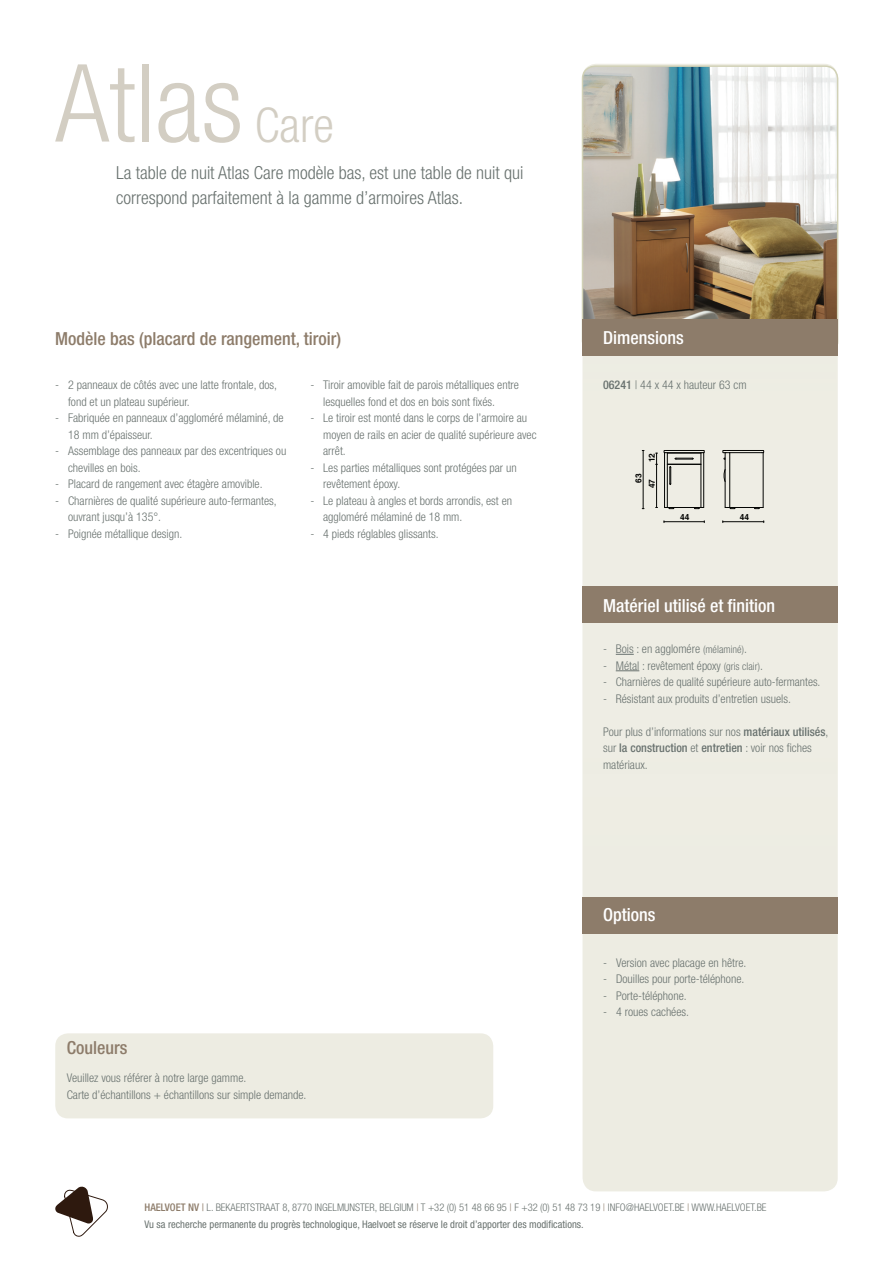
<style>
.page{position:relative;width:893px;height:1263px;background:#fff}
.page>*{position:absolute;margin:0;border:0;box-sizing:border-box;transform-origin:0 0}
.t1{font:300 condensed 108px "Helvetica Neue LT Std";color:#d3cec3}
.t2{font:300 condensed 48px "Helvetica Neue LT Std";color:#d3cec3}
.t3{font:300 condensed 18px/25.5px "Helvetica Neue LT Std";color:#69726f}
.t4{font:500 condensed 18px "Helvetica Neue LT Std";color:#8d7c6a}
.t5{font:500 condensed 18px "Helvetica Neue LT Std";color:#fff}
.t6{font:300 condensed 12px/16.5px "Helvetica Neue LT Std";color:#69726f}
.t7{font:300 condensed 10.5px "Helvetica Neue LT Std";color:#69726f}
.t8{font:condensed 10.5px "Helvetica Neue LT Std";color:#69726f}
.t9{font:700 8.25px "Helvetica";color:#040503}
.s1{font-weight:500}
.s2{font-size:10.5px}
.s3{font-weight:500;color:#8d7c6a}
.s4{font-weight:400;color:#8d7c6a}
.s5{color:#8d7c6a}
</style>
<div class="page">
<div style="left:583px;top:214px;width:254px;height:977px;background:#edece2;border-radius:13px"></div>
<div style="left:55px;top:1033px;width:438px;height:85px;background:#edece2;border-radius:13px"></div>
<div style="left:583px;top:897px;width:255px;height:36px;background:#8d7c6a"></div>
<div style="left:583px;top:587px;width:255px;height:36px;background:#8d7c6a"></div>
<svg style="left:55px;top:1187px;width:53px;height:49px"></svg>
<img style="left:582px;top:66px;width:256px;height:288px">
<div style="left:582px;top:65px;width:256px;height:290px;border:2px solid #d1d1b6;border-radius:13px"></div>
<div style="left:583px;top:320px;width:255px;height:36px;background:#8d7c6a"></div>
<hr style="left:664px;top:453px;width:1px;height:54px;background:#040503">
<hr style="left:667px;top:453px;width:1px;height:54px;background:#040503">
<hr style="left:703px;top:453px;width:1px;height:54px;background:#040503">
<hr style="left:701px;top:453px;width:1px;height:54px;background:#040503">
<hr style="left:665px;top:450px;width:38px;height:1px;background:#040503">
<hr style="left:665px;top:452px;width:38px;height:1px;background:#040503">
<hr style="left:667px;top:453px;width:34px;height:1px;background:#040503">
<svg style="left:675px;top:458px;width:18px;height:2px"></svg>
<hr style="left:667px;top:464px;width:34px;height:1px;background:#040503">
<hr style="left:667px;top:507px;width:34px;height:1px;background:#040503">
<svg style="left:670px;top:466px;width:1px;height:19px"></svg>
<hr style="left:730px;top:507px;width:33px;height:1px;background:#040503">
<hr style="left:763px;top:453px;width:1px;height:54px;background:#040503">
<hr style="left:729px;top:453px;width:1px;height:54px;background:#040503">
<hr style="left:725px;top:453px;width:1px;height:54px;background:#040503">
<hr style="left:726px;top:452px;width:36px;height:1px;background:#040503">
<hr style="left:726px;top:450px;width:36px;height:1px;background:#040503">
<svg style="left:723px;top:450px;width:8px;height:10px"></svg>
<svg style="left:724px;top:469px;width:1px;height:13px"></svg>
<svg style="left:725px;top:507px;width:11px;height:2px"></svg>
<hr style="left:656px;top:464px;width:1px;height:43px;background:#040503">
<hr style="left:643px;top:450px;width:1px;height:59px;background:#040503">
<hr style="left:664px;top:521px;width:40px;height:1px;background:#040503">
<hr style="left:723px;top:521px;width:41px;height:1px;background:#040503">
<svg style="left:616px;top:654px;width:18px;height:1px"></svg>
<svg style="left:616px;top:670px;width:23px;height:1px"></svg>
<h1 class="t1" style="left:55px;top:41px;width:189px">Atlas</h1>
<h2 class="t2" style="left:255px;top:97px;width:81px">Care</h2>
<h3 class="t3" style="left:116px;top:159px;width:409px">La table de nuit Atlas Care modèle bas, est une table de nuit qui correspond parfaitement à la gamme d’armoires Atlas.</h3>
<h3 class="t4" style="left:55px;top:327px;width:287px">Modèle bas (placard de rangement, tiroir)</h3>
<h3 class="t5" style="left:603px;top:327px;width:82px">Dimensions</h3>
<p class="t6" style="left:603px;top:376px;width:145px"><span class="s1">06241</span> | 44 x 44 x hauteur 63 cm</p>
<p class="t6" style="left:68px;top:376px;width:210px;text-indent:-13px">- 2 panneaux de côtés avec une latte frontale, dos, fond et un plateau supérieur.</p>
<p class="t6" style="left:68px;top:409px;width:217px;text-indent:-13px">- Fabriquée en panneaux d’aggloméré mélaminé, de<br>18 mm d’épaisseur.</p>
<p class="t6" style="left:68px;top:442px;width:220px;text-indent:-13px">- Assemblage des panneaux par des excentriques ou chevilles en bois.</p>
<p class="t6" style="left:55px;top:475px;width:209px">- Placard de rangement avec étagère amovible.</p>
<p class="t6" style="left:68px;top:492px;width:210px;text-indent:-13px">- Charnières de qualité supérieure auto-fermantes, ouvrant jusqu’à 135°.</p>
<p class="t6" style="left:55px;top:525px;width:129px">- Poignée métallique design.</p>
<p class="t6" style="left:323px;top:376px;width:197px;text-indent:-13px">- Tiroir amovible fait de parois métalliques entre lesquelles fond et dos en bois sont fixés.</p>
<p class="t6" style="left:323px;top:409px;width:215px;text-indent:-13px">- Le tiroir est monté dans le corps de l’armoire au moyen de rails en acier de qualité supérieure avec arrêt.</p>
<p class="t6" style="left:323px;top:459px;width:195px;text-indent:-13px">- Les parties métalliques sont protégées par un revêtement époxy.</p>
<p class="t6" style="left:323px;top:492px;width:190px;text-indent:-13px">- Le plateau à angles et bords arrondis, est en aggloméré mélaminé de 18 mm.</p>
<p class="t6" style="left:310px;top:525px;width:130px">- 4 pieds réglables glissants.</p>
<p class="t9" style="left:647px;top:462px;width:11px;rotate:-90deg">12</p>
<p class="t9" style="left:634px;top:482px;width:11px;rotate:-90deg">63</p>
<p class="t9" style="left:647px;top:488px;width:11px;rotate:-90deg">47</p>
<p class="t9" style="left:680px;top:512px;width:11px">44</p>
<p class="t9" style="left:740px;top:512px;width:11px">44</p>
<h3 class="t5" style="left:603px;top:595px;width:174px">Matériel utilisé et finition</h3>
<p class="t6" style="left:603px;top:640px;width:145px">- Bois : en agglomére <span class="s2">(mélaminé)</span>.</p>
<p class="t6" style="left:603px;top:657px;width:161px">- Métal : revêtement époxy <span class="s2">(gris clair)</span>.</p>
<p class="t6" style="left:603px;top:673px;width:219px">- Charnières de qualité supérieure auto-fermantes.</p>
<p class="t6" style="left:603px;top:690px;width:189px">- Résistant aux produits d’entretien usuels.</p>
<p class="t6" style="left:603px;top:723px;width:227px">Pour plus d’informations sur nos <span class="s1">matériaux utilisés</span>, sur <span class="s1">la construction</span> et <span class="s1">entretien</span> : voir nos fiches matériaux.</p>
<h3 class="t4" style="left:67px;top:1037px;width:62px">Couleurs</h3>
<p class="t6" style="left:67px;top:1069px;width:241px">Veuillez vous référer à notre large gamme.<br>Carte d’échantillons + échantillons sur simple demande.</p>
<h3 class="t5" style="left:603px;top:904px;width:54px">Options</h3>
<p class="t6" style="left:603px;top:954px;width:145px">- Version avec placage en hêtre.</p>
<p class="t6" style="left:603px;top:970px;width:143px">- Douilles pour porte-téléphone.</p>
<p class="t6" style="left:603px;top:987px;width:85px">- Porte-téléphone.</p>
<p class="t6" style="left:603px;top:1003px;width:87px">- 4 roues cachées.</p>
<p class="t7" style="left:145px;top:1201px;width:623px"><span class="s3">HAELVOET NV</span> <span class="s4">|</span> L. BEKAERTSTRAAT 8, 8770 INGELMUNSTER, BELGIUM <span class="s5">|</span> T +32 (0) 51 48 66 95 <span class="s5">|</span> F +32 (0) 51 48 73 19 <span class="s5">|</span> INFO@HAELVOET.BE <span class="s5">|</span> WWW.HAELVOET.BE</p>
<p class="t8" style="left:145px;top:1218px;width:441px">Vu sa recherche permanente du progrès technologique, Haelvoet se réserve le droit d’apporter des modifications.</p>
</div>
